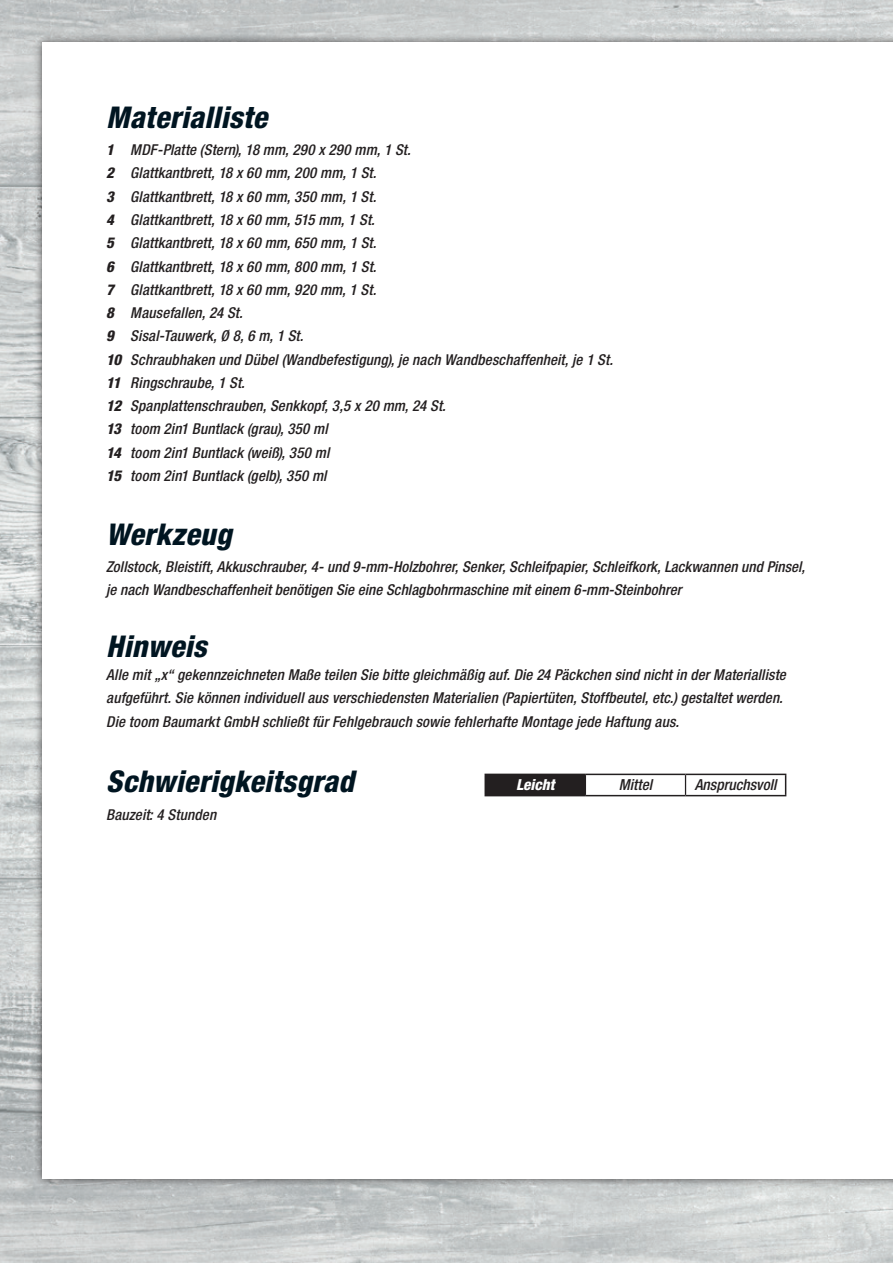
<style>
.page{position:relative;width:893px;height:1263px;background:#fff}
.page>*{position:absolute;margin:0;border:0;box-sizing:border-box;transform-origin:0 0}
.t1{font:italic 800 condensed 30px "Helvetica Neue LT Pro";letter-spacing:.01em;color:#001521}
.t2{font:italic 500 condensed 15.15px "Helvetica Neue LT Pro";color:#231f20}
.t3{font:italic 800 condensed 15.15px "Helvetica Neue LT Pro";color:#fff}
.t4{font:italic 500 condensed 15px/23.2px "Helvetica Neue LT Pro";letter-spacing:.01em;color:#231f20}
.s1{font-weight:800}
</style>
<div class="page">
<img style="left:0;top:0;width:893px;height:1263px">
<div style="left:34px;top:34px;width:859px;height:1154px;background:#231f20;opacity:.75"></div>
<div style="left:43px;top:43px;width:850px;height:1136px;background:#fff"></div>
<div style="left:485px;top:774px;width:100px;height:22px;background:#231f20"></div>
<hr style="left:484px;top:774px;width:101px;height:1px;background:#231f20">
<hr style="left:484px;top:775px;width:2px;height:20px;background:#231f20">
<hr style="left:484px;top:795px;width:101px;height:1px;background:#231f20">
<svg style="left:585px;top:774px;width:201px;height:22px"></svg>
<h1 class="t1" style="left:106px;top:96px;width:162px">Materialliste</h1>
<p class="t4" style="left:106px;top:138px;width:508px"><span class="s1">1</span> MDF-Platte (Stern), 18 mm, 290 x 290 mm, 1 St.<br><span class="s1">2</span> Glattkantbrett, 18 x 60 mm, 200 mm, 1 St.<br><span class="s1">3</span> Glattkantbrett, 18 x 60 mm, 350 mm, 1 St.<br><span class="s1">4</span> Glattkantbrett, 18 x 60 mm, 515 mm, 1 St.<br><span class="s1">5</span> Glattkantbrett, 18 x 60 mm, 650 mm, 1 St.<br><span class="s1">6</span> Glattkantbrett, 18 x 60 mm, 800 mm, 1 St.<br><span class="s1">7</span> Glattkantbrett, 18 x 60 mm, 920 mm, 1 St.<br><span class="s1">8</span> Mausefallen, 24 St.<br><span class="s1">9</span> Sisal-Tauwerk, Ø 8, 6 m, 1 St.<br><span class="s1">10</span> Schraubhaken und Dübel (Wandbefestigung), je nach Wandbeschaffenheit, je 1 St.<br><span class="s1">11</span> Ringschraube, 1 St.<br><span class="s1">12</span> Spanplattenschrauben, Senkkopf, 3,5 x 20 mm, 24 St.<br><span class="s1">13</span> toom 2in1 Buntlack (grau), 350 ml<br><span class="s1">14</span> toom 2in1 Buntlack (weiß), 350 ml<br><span class="s1">15</span> toom 2in1 Buntlack (gelb), 350 ml</p>
<h1 class="t1" style="left:106px;top:513px;width:127px">Werkzeug</h1>
<p class="t4" style="left:106px;top:555px;width:700px">Zollstock, Bleistift, Akkuschrauber, 4- und 9-mm-Holzbohrer, Senker, Schleifpapier, Schleifkork, Lackwannen und Pinsel, je nach Wandbeschaffenheit benötigen Sie eine Schlagbohrmaschine mit einem 6-mm-Steinbohrer</p>
<h1 class="t1" style="left:106px;top:625px;width:102px">Hinweis</h1>
<p class="t4" style="left:106px;top:663px;width:681px">Alle mit „x“ gekennzeichneten Maße teilen Sie bitte gleichmäßig auf. Die 24 Päckchen sind nicht in der Materialliste aufgeführt. Sie können individuell aus verschiedensten Materialien (Papiertüten, Stoffbeutel, etc.) gestaltet werden.<br>Die toom Baumarkt GmbH schließt für Fehlgebrauch sowie fehlerhafte Montage jede Haftung aus.</p>
<h1 class="t1" style="left:106px;top:760px;width:249px">Schwierigkeitsgrad</h1>
<p class="t4" style="left:106px;top:803px;width:111px">Bauzeit: 4 Stunden</p>
<p class="t3" style="left:516px;top:774px;width:40px">Leicht</p>
<p class="t2" style="left:619px;top:775px;width:35px">Mittel</p>
<p class="t2" style="left:695px;top:775px;width:83px">Anspruchsvoll</p>
</div>
